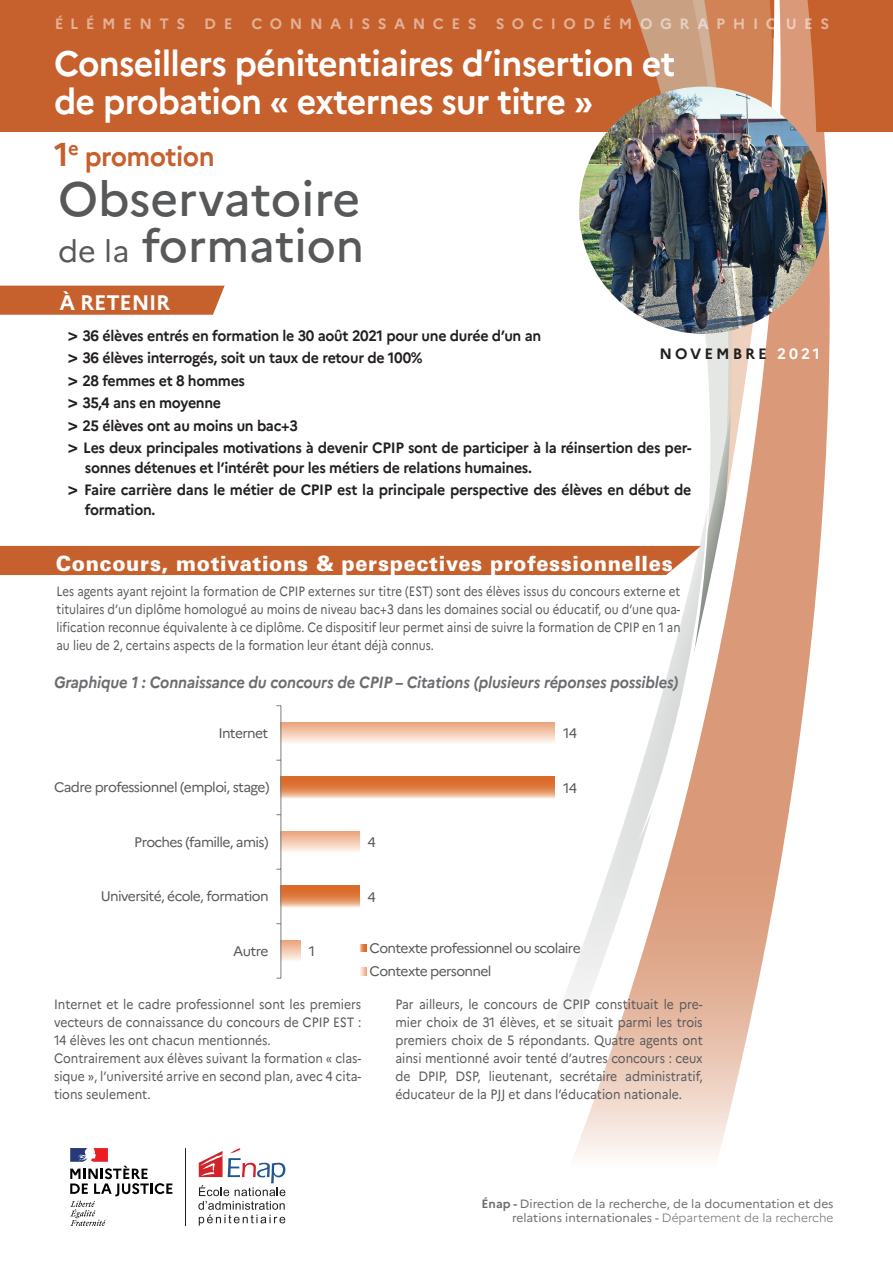
<style>
.page{position:relative;width:893px;height:1263px;background:#fff}
.page>*{position:absolute;margin:0;border:0;box-sizing:border-box;transform-origin:0 0}
.t1{font:500 48px "Marianne";color:#57585a}
.t2{font:500 45.75px "Marianne";color:#57585a}
.t3{font:700 35.4px/37.5px "Marianne";letter-spacing:-.02em;color:#fff;scale:.96 1}
.t4{font:700 27px "Marianne";letter-spacing:-.02em;color:#c6602c;scale:.96 1}
.t5{font:900 21px "Univers";letter-spacing:.03em;color:#fff;scale:.95 1}
.t6{font:700 21px "Marianne";letter-spacing:-.01em;color:#fff}
.t7{font:italic 700 16.2px "Marianne";letter-spacing:-.01em;color:#6c6d70;scale:.93 1}
.t8{font:700 15px/22.5px "Marianne";letter-spacing:-.02em;color:#231f20;scale:.95 1}
.t9{font:700 15px "Marianne";letter-spacing:.5em;color:#fff}
.t10{font:700 15px "Marianne";letter-spacing:.2em;color:#231f20}
.t11{font:13.8px/23.2px "Marianne";letter-spacing:-.05em;color:#57585a}
.t12{font:13.5px/18px "Marianne";color:#57585a;scale:.9 1}
.t13{font:13.5px/18px "Marianne";color:#57585a;text-align:justify;scale:.85 1}
.t14{font:12px/14.4px "Marianne";color:#6c6d70;text-align:right}
.s1{font-size:33px}
.s2{font-weight:400;font-size:30.45px}
.s3{font-size:18px}
.s4{color:#fff}
.s5{font-weight:700}
.s6{font-weight:300}
</style>
<div class="page">
<div style="left:0;top:546px;width:469px;height:29px;background:#c6602c"></div>
<div style="left:0;top:0;width:893px;height:132px;background:#c6602c"></div>
<svg style="left:469px;top:545px;width:62px;height:254px"></svg>
<svg style="left:531px;top:0;width:299px;height:827px"></svg>
<svg style="left:70px;top:1148px;width:102px;height:78px"></svg>
<svg style="left:198px;top:1148px;width:87px;height:77px"></svg>
<hr style="left:185px;top:1148px;width:1px;height:78px;background:#231f20">
<div style="left:0;top:286px;width:225px;height:29px;background:#c6602c"></div>
<svg style="left:364px;top:827px;width:423px;height:330px"></svg>
<img style="left:579px;top:87px;width:247px;height:247px;border-radius:124px">
<div style="left:281px;top:940px;width:20px;height:22px;background:linear-gradient(to bottom,#eaa178,#fdf4ed)"></div>
<div style="left:281px;top:831px;width:78px;height:22px;background:linear-gradient(to bottom,#eaa078,#fdf5ed)"></div>
<div style="left:281px;top:722px;width:274px;height:22px;background:linear-gradient(to bottom,#eaa078,#fdf5ed)"></div>
<svg style="left:281px;top:885px;width:78px;height:22px;background:#e18a55"></svg>
<svg style="left:281px;top:776px;width:274px;height:22px;background:#e28a55"></svg>
<hr style="left:280px;top:706px;width:1px;height:272px;background:#7c7f80">
<svg style="left:360px;top:944px;width:6px;height:8px"></svg>
<svg style="left:360px;top:967px;width:6px;height:8px"></svg>
<p class="t9" style="left:54px;top:15px;width:133px">ÉLÉMENTS</p>
<p class="t9" style="left:204px;top:15px;width:30px">D E</p>
<p class="t9" style="left:251px;top:15px;width:227px">CONNAISSANCES</p>
<p class="t9" style="left:496px;top:15px;width:335px">SOCIODÉMOGRAPHIQUES</p>
<h3 class="t3" style="left:54px;top:45px;width:649px">Conseillers pénitentiaires d’insertion et de probation « externes sur titre »</h3>
<h3 class="t4" style="left:54px;top:140px;width:169px"><span class="s1">1</span><sup>e</sup> promotion</h3>
<h1 class="t1" style="left:58px;top:170px;width:304px">Observatoire</h1>
<h2 class="t2" style="left:58px;top:218px;width:308px"><span class="s2">de la</span> formation</h2>
<h3 class="t6" style="left:59px;top:290px;width:112px">À RETENIR</h3>
<p class="t8" style="left:68px;top:324px;width:658px"><span class="s3">&gt;</span> 36 élèves entrés en formation le 30 août 2021 pour une durée d’un an<br><span class="s3">&gt;</span> 36 élèves interrogés, soit un taux de retour de 100%<br><span class="s3">&gt;</span> 28 femmes et 8 hommes<br><span class="s3">&gt;</span> 35,4 ans en moyenne<br><span class="s3">&gt;</span> 25 élèves ont au moins un bac+3<br><span class="s3">&gt;</span> Les deux principales motivations à devenir CPIP sont de participer à la réinsertion des per-</p>
<p class="t8" style="left:68px;top:456px;width:658px;text-indent:17px">sonnes détenues et l’intérêt pour les métiers de relations humaines.<br><span class="s3">&gt;</span> Faire carrière dans le métier de CPIP est la principale perspective des élèves en début de</p>
<p class="t8" style="left:85px;top:498px;width:76px">formation.</p>
<p class="t10" style="left:659px;top:345px;width:162px">NOVEMBRE <span class="s4">2021</span></p>
<h3 class="t5" style="left:56px;top:550px;width:651px">Concours, motivations &amp; perspectives professionnelles</h3>
<p class="t13" style="left:57px;top:582px;width:736px">Les agents ayant rejoint la formation de CPIP externes sur titre (EST) sont des élèves issus du concours externe et titulaires d’un diplôme homologué au moins de niveau bac+3 dans les domaines social ou éducatif, ou d’une qua&shy;lification reconnue équivalente à ce diplôme. Ce dispositif leur permet ainsi de suivre la formation de CPIP en 1 an au lieu de 2, certains aspects de la formation leur étant déjà connus.</p>
<p class="t7" style="left:54px;top:672px;width:673px">Graphique 1 : Connaissance du concours de CPIP – Citations (plusieurs réponses possibles)</p>
<p class="t11" style="left:218px;top:721px;width:51px">Internet</p>
<p class="t11" style="left:563px;top:722px;width:15px">14</p>
<p class="t11" style="left:54px;top:775px;width:217px">Cadre professionnel (emploi, stage)</p>
<p class="t11" style="left:563px;top:776px;width:15px">14</p>
<p class="t11" style="left:134px;top:830px;width:136px">Proches (famille, amis)</p>
<p class="t11" style="left:368px;top:831px;width:10px">4</p>
<p class="t11" style="left:101px;top:884px;width:169px">Université, école, formation</p>
<p class="t11" style="left:368px;top:885px;width:10px">4</p>
<p class="t11" style="left:233px;top:939px;width:37px">Autre</p>
<p class="t11" style="left:309px;top:940px;width:8px">1</p>
<p class="t11" style="left:370px;top:936px;width:213px">Contexte professionnel ou scolaire<br>Contexte personnel</p>
<p class="t12" style="left:54px;top:996px;width:343px">Internet et le cadre professionnel sont les premiers vecteurs de connaissance du concours de CPIP EST :<br>14 élèves les ont chacun mentionnés.<br>Contrairement aux élèves suivant la formation « clas&shy;sique », l’université arrive en second plan, avec 4 cita&shy;tions seulement.</p>
<p class="t12" style="left:395px;top:996px;width:343px;text-align:justify">Par ailleurs, le concours de CPIP constituait le pre&shy;mier choix de 31 élèves, et se situait parmi les trois premiers choix de 5 répondants. Quatre agents ont ainsi mentionné avoir tenté d’autres concours : ceux de DPIP, DSP, lieutenant, secrétaire administratif, éducateur de la PJJ et dans l’éducation nationale.</p>
<p class="t14" style="left:482px;top:1196px;width:353px"><span class="s5">Énap -</span> Direction de la recherche, de la documentation et des relations internationales - <span class="s6">Département de la recherche</span></p>
</div>
